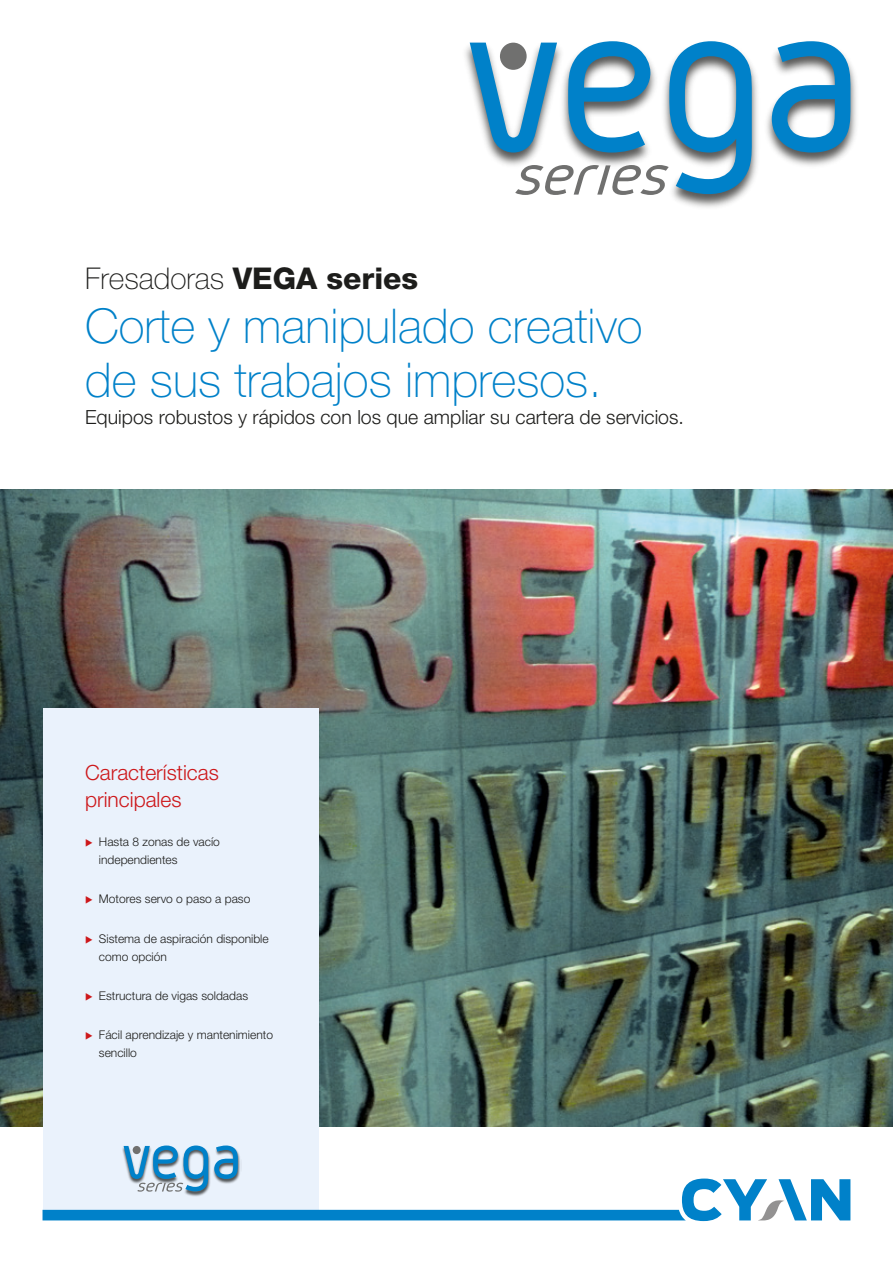
<style>
.page{position:relative;width:893px;height:1263px;background:#fff}
.page>*{position:absolute;margin:0;border:0;box-sizing:border-box;transform-origin:0 0}
.t1{font:100 48px/54px "Helvetica Neue";color:#0081c9}
.t2{font:100 30px "Helvetica Neue";color:#1d1d1b}
.t3{font:300 21px/27px "Helvetica Neue";color:#cd171a}
.t4{font:300 19.5px "Helvetica Neue";color:#1d1d1b}
.t5{font:300 12px/18px "Helvetica Neue";color:#1d1d1b}
.s1{font-weight:800}
.s2{color:#cd171a}
</style>
<div class="page">
<img style="left:0;top:489px;width:893px;height:638px">
<div style="left:43px;top:709px;width:275px;height:501px;background:#eaf2fc"></div>
<img style="left:465px;top:42px;width:391px;height:166px">
<svg style="left:772px;top:41px;width:78px;height:112px"></svg>
<svg style="left:470px;top:41px;width:282px;height:154px"></svg>
<svg style="left:43px;top:1145px;width:807px;height:76px"></svg>
<h2 class="t2" style="left:85px;top:261px;width:335px">Fresadoras <span class="s1">VEGA series</span></h2>
<h1 class="t1" style="left:85px;top:298px;width:559px">Corte y manipulado creativo de sus trabajos impresos.</h1>
<h3 class="t4" style="left:85px;top:405px;width:600px">Equipos robustos y rápidos con los que ampliar su cartera de servicios.</h3>
<h3 class="t3" style="left:85px;top:758px;width:135px">Características principales</h3>
<p class="t5" style="left:99px;top:832px;width:122px;text-indent:-14px"><span class="s2">◆</span> Hasta 8 zonas de vacío independientes</p>
<p class="t5" style="left:85px;top:890px;width:167px"><span class="s2">◆</span> Motores servo o paso a paso</p>
<p class="t5" style="left:99px;top:929px;width:171px;text-indent:-14px"><span class="s2">◆</span> Sistema de aspiración disponible como opción</p>
<p class="t5" style="left:85px;top:986px;width:165px"><span class="s2">◆</span> Estructura de vigas soldadas</p>
<p class="t5" style="left:99px;top:1026px;width:176px;text-indent:-14px"><span class="s2">◆</span> Fácil aprendizaje y mantenimiento sencillo</p>
</div>
